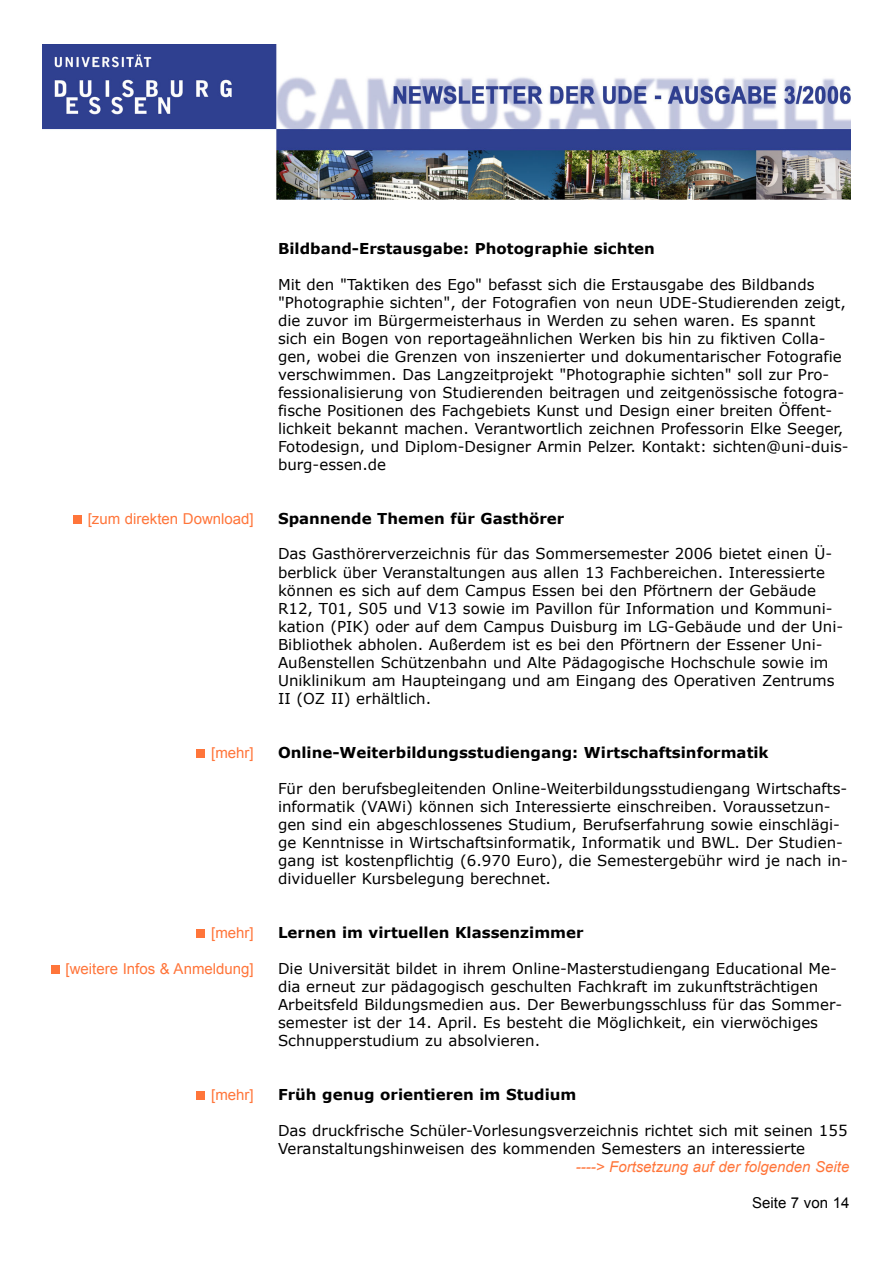
<style>
.page{position:relative;width:893px;height:1263px;background:#fff}
.page>*{position:absolute;margin:0;border:0;box-sizing:border-box;transform-origin:0 0}
.t1{font:15px/18px "Verdana";color:#000}
.t2{font:700 15px "Verdana";color:#000}
.t3{font:15px "Arial";color:#ff753a}
.t4{font:italic 15px "Arial";color:#ff753a}
.t5{font:15px "Arial";color:#000}
</style>
<div class="page">
<img style="left:43px;top:44px;width:807px;height:156px">
<div style="left:197px;top:1091px;width:8px;height:9px;background:#ff753a"></div>
<div style="left:51px;top:965px;width:9px;height:9px;background:#ff753a"></div>
<div style="left:197px;top:929px;width:8px;height:9px;background:#ff753a"></div>
<div style="left:197px;top:749px;width:8px;height:9px;background:#ff753a"></div>
<div style="left:73px;top:515px;width:9px;height:9px;background:#ff753a"></div>
<p class="t3" style="left:88px;top:510px;width:167px">[zum direkten Download]</p>
<p class="t3" style="left:211px;top:744px;width:44px">[mehr]</p>
<p class="t3" style="left:211px;top:924px;width:44px">[mehr]</p>
<p class="t3" style="left:66px;top:960px;width:190px">[weitere Infos &amp; Anmeldung]</p>
<p class="t3" style="left:211px;top:1086px;width:44px">[mehr]</p>
<p class="t2" style="left:278px;top:238px;width:378px">Bildband-Erstausgabe: Photographie sichten</p>
<p class="t1" style="left:278px;top:275px;width:572px">Mit den "Taktiken des Ego" befasst sich die Erstausgabe des Bildbands "Photographie sichten", der Fotografien von neun UDE-Studierenden zeigt, die zuvor im Bürgermeisterhaus in Werden zu sehen waren. Es spannt<br>sich ein Bogen von reportageähnlichen Werken bis hin zu fiktiven Colla&shy;gen, wobei die Grenzen von inszenierter und dokumentarischer Fotografie verschwimmen. Das Langzeitprojekt "Photographie sichten" soll zur Pro&shy;fessionalisierung von Studierenden beitragen und zeitgenössische fotogra&shy;fische Positionen des Fachgebiets Kunst und Design einer breiten Öffent&shy;lichkeit bekannt machen. Verantwortlich zeichnen Professorin Elke Seeger, Fotodesign, und Diplom-Designer Armin Pelzer. Kontakt: sichten@uni-duis&shy;burg-essen.de</p>
<p class="t2" style="left:278px;top:508px;width:288px">Spannende Themen für Gasthörer</p>
<p class="t1" style="left:278px;top:545px;width:567px">Das Gasthörerverzeichnis für das Sommersemester 2006 bietet einen Ü&shy;berblick über Veranstaltungen aus allen 13 Fachbereichen. Interessierte können es sich auf dem Campus Essen bei den Pförtnern der Gebäude R12, T01, S05 und V13 sowie im Pavillon für Information und Kommuni&shy;kation (PIK) oder auf dem Campus Duisburg im LG-Gebäude und der Uni-Bibliothek abholen. Außerdem ist es bei den Pförtnern der Essener Uni-Außenstellen Schützenbahn und Alte Pädagogische Hochschule sowie im Uniklinikum am Haupteingang und am Eingang des Operativen Zentrums II (OZ II) erhältlich.</p>
<p class="t2" style="left:278px;top:742px;width:492px">Online-Weiterbildungsstudiengang: Wirtschaftsinformatik</p>
<p class="t1" style="left:278px;top:779px;width:571px">Für den berufsbegleitenden Online-Weiterbildungsstudiengang Wirtschafts&shy;informatik (VAWi) können sich Interessierte einschreiben. Voraussetzun&shy;gen sind ein abgeschlossenes Studium, Berufserfahrung sowie einschlägi&shy;ge Kenntnisse in Wirtschaftsinformatik, Informatik und BWL. Der Studien&shy;gang ist kostenpflichtig (6.970 Euro), die Semestergebühr wird je nach in&shy;dividueller Kursbelegung berechnet.</p>
<p class="t2" style="left:278px;top:922px;width:307px">Lernen im virtuellen Klassenzimmer</p>
<p class="t1" style="left:278px;top:959px;width:565px">Die Universität bildet in ihrem Online-Masterstudiengang Educational Me&shy;dia erneut zur pädagogisch geschulten Fachkraft im zukunftsträchtigen Arbeitsfeld Bildungsmedien aus. Der Bewerbungsschluss für das Sommer&shy;semester ist der 14. April. Es besteht die Möglichkeit, ein vierwöchiges Schnupperstudium zu absolvieren.</p>
<p class="t2" style="left:278px;top:1084px;width:300px">Früh genug orientieren im Studium</p>
<p class="t1" style="left:278px;top:1121px;width:571px">Das druckfrische Schüler-Vorlesungsverzeichnis richtet sich mit seinen 155<br>Veranstaltungshinweisen des kommenden Semesters an interessierte</p>
<p class="t4" style="left:576px;top:1158px;width:275px">----&gt; Fortsetzung auf der folgenden Seite</p>
<p class="t5" style="left:752px;top:1194px;width:99px">Seite 7 von 14</p>
</div>
